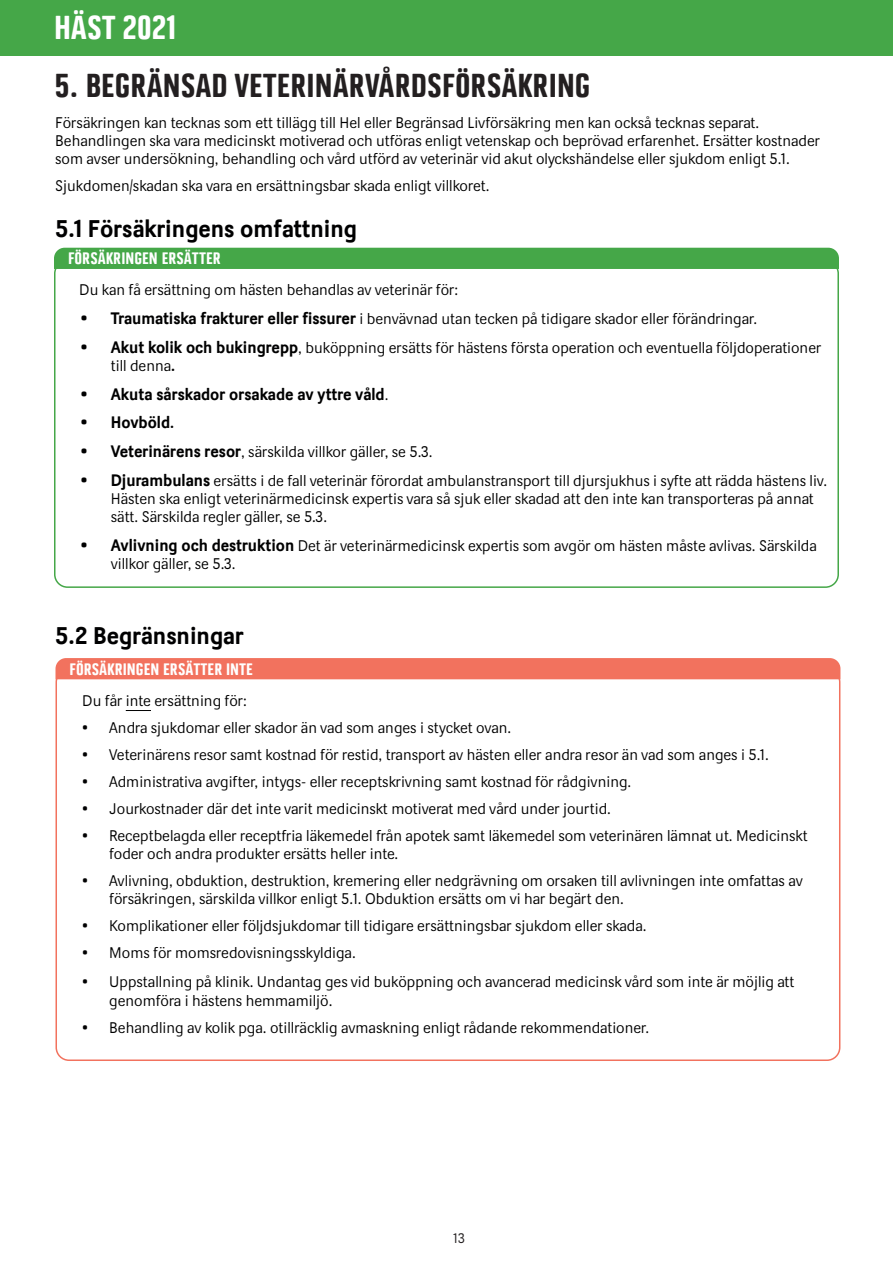
<style>
.page{position:relative;width:893px;height:1263px;background:#fff}
.page>*{position:absolute;margin:0;border:0;box-sizing:border-box;transform-origin:0 0}
.t1{font:33px "Dina Headline";color:#231f20}
.t2{font:33px "Dina Headline";color:#fff}
.t3{font:700 24px "Dina";color:#000001}
.t4{font:700 16.5px "Dina";color:#000001}
.t5{font:16.5px "Dina Headline";color:#fff}
.t6{font:15px/18px "Dina";color:#000001}
.t7{font:13.5px "Dina";color:#231f20}
.s1{font-weight:700;font-size:16.5px}
.s2{font-weight:700}
.s3{font-weight:400;font-size:15px}
.s4{font-size:15px}
</style>
<div class="page">
<div style="left:0;top:0;width:893px;height:55px;background:#45a748"></div>
<svg style="left:126px;top:710px;width:25px;height:1px"></svg>
<div style="left:54px;top:248px;width:785px;height:21px;background:#45a748"></div>
<div style="left:55px;top:658px;width:785px;height:21px;background:#f2725e"></div>
<h1 class="t2" style="left:54px;top:9px;width:123px">HÄST 2021</h1>
<h1 class="t1" style="left:55px;top:67px;width:537px">5. BEGRÄNSAD VETERINÄRVÅRDSFÖRSÄKRING</h1>
<p class="t6" style="left:55px;top:114px;width:766px">Försäkringen kan tecknas som ett tillägg till Hel eller Begränsad Livförsäkring men kan också tecknas separat.<br>Behandlingen ska vara medicinskt motiverad och utföras enligt vetenskap och beprövad erfarenhet. Ersätter kostnader som avser undersökning, behandling och vård utförd av veterinär vid akut olyckshändelse eller sjukdom enligt 5.1.</p>
<p class="t6" style="left:55px;top:177px;width:436px">Sjukdomen/skadan ska vara en ersättningsbar skada enligt villkoret.</p>
<h2 class="t3" style="left:55px;top:214px;width:303px">5.1 Försäkringens omfattning</h2>
<p class="t5" style="left:68px;top:249px;width:154px">FÖRSÄKRINGEN ERSÄTTER</p>
<p class="t6" style="left:79px;top:281px;width:380px">Du kan få ersättning om hästen behandlas av veterinär för:</p>
<p class="t6" style="left:81px;top:310px;width:678px"><span class="s1">• Traumatiska frakturer eller fissurer</span> i benvävnad utan tecken på tidigare skador eller förändringar.</p>
<p class="t6" style="left:111px;top:338px;width:712px;text-indent:-30px"><span class="s1">• Akut kolik och bukingrepp</span>, buköppning ersätts för hästens första operation och eventuella följdoperationer till denna<span class="s2">.</span></p>
<p class="t4" style="left:81px;top:384px;width:309px">• Akuta sårskador orsakade av yttre våld<span class="s3">.</span></p>
<p class="t4" style="left:81px;top:413px;width:95px">• Hovböld<span class="s4">.</span></p>
<p class="t6" style="left:81px;top:443px;width:353px"><span class="s1">• Veterinärens resor</span>, särskilda villkor gäller, se 5.3.</p>
<p class="t6" style="left:111px;top:472px;width:718px;text-indent:-30px"><span class="s1">• Djurambulans</span> ersätts i de fall veterinär förordat ambulanstransport till djursjukhus i syfte att rädda hästens liv.<br>Hästen ska enligt veterinärmedicinsk expertis vara så sjuk eller skadad att den inte kan transporteras på annat sätt. Särskilda regler gäller, se 5.3.</p>
<p class="t6" style="left:111px;top:536px;width:708px;text-indent:-30px"><span class="s1">• Avlivning och destruktion</span> Det är veterinärmedicinsk expertis som avgör om hästen måste avlivas. Särskilda villkor gäller, se 5.3.</p>
<h2 class="t3" style="left:55px;top:621px;width:190px">5.2 Begränsningar</h2>
<p class="t5" style="left:70px;top:659px;width:185px">FÖRSÄKRINGEN ERSÄTTER INTE</p>
<p class="t6" style="left:82px;top:692px;width:166px">Du får inte ersättning för:</p>
<p class="t6" style="left:82px;top:719px;width:431px">• Andra sjukdomar eller skador än vad som anges i stycket ovan.</p>
<p class="t6" style="left:82px;top:746px;width:688px">• Veterinärens resor samt kostnad för restid, transport av hästen eller andra resor än vad som anges i 5.1.</p>
<p class="t6" style="left:82px;top:773px;width:551px">• Administrativa avgifter, intygs- eller receptskrivning samt kostnad för rådgivning.</p>
<p class="t6" style="left:82px;top:800px;width:530px">• Jourkostnader där det inte varit medicinskt motiverat med vård under jourtid.</p>
<p class="t6" style="left:109px;top:827px;width:700px;text-indent:-27px">• Receptbelagda eller receptfria läkemedel från apotek samt läkemedel som veterinären lämnat ut. Medicinskt foder och andra produkter ersätts heller inte.</p>
<p class="t6" style="left:109px;top:872px;width:695px;text-indent:-27px">• Avlivning, obduktion, destruktion, kremering eller nedgrävning om orsaken till avlivningen inte omfattas av försäkringen, särskilda villkor enligt 5.1. Obduktion ersätts om vi har begärt den.</p>
<p class="t6" style="left:82px;top:917px;width:566px">• Komplikationer eller följdsjukdomar till tidigare ersättningsbar sjukdom eller skada.</p>
<p class="t6" style="left:82px;top:944px;width:275px">• Moms för momsredovisningsskyldiga.</p>
<p class="t6" style="left:109px;top:972px;width:687px;line-height:19.5px;text-indent:-27px">• Uppstallning på klinik. Undantag ges vid buköppning och avancerad medicinsk vård som inte är möjlig att genomföra i hästens hemmamiljö.</p>
<p class="t6" style="left:82px;top:1019px;width:568px">• Behandling av kolik pga. otillräcklig avmaskning enligt rådande rekommendationer.</p>
<p class="t7" style="left:453px;top:1230px;width:13px">13</p>
</div>
